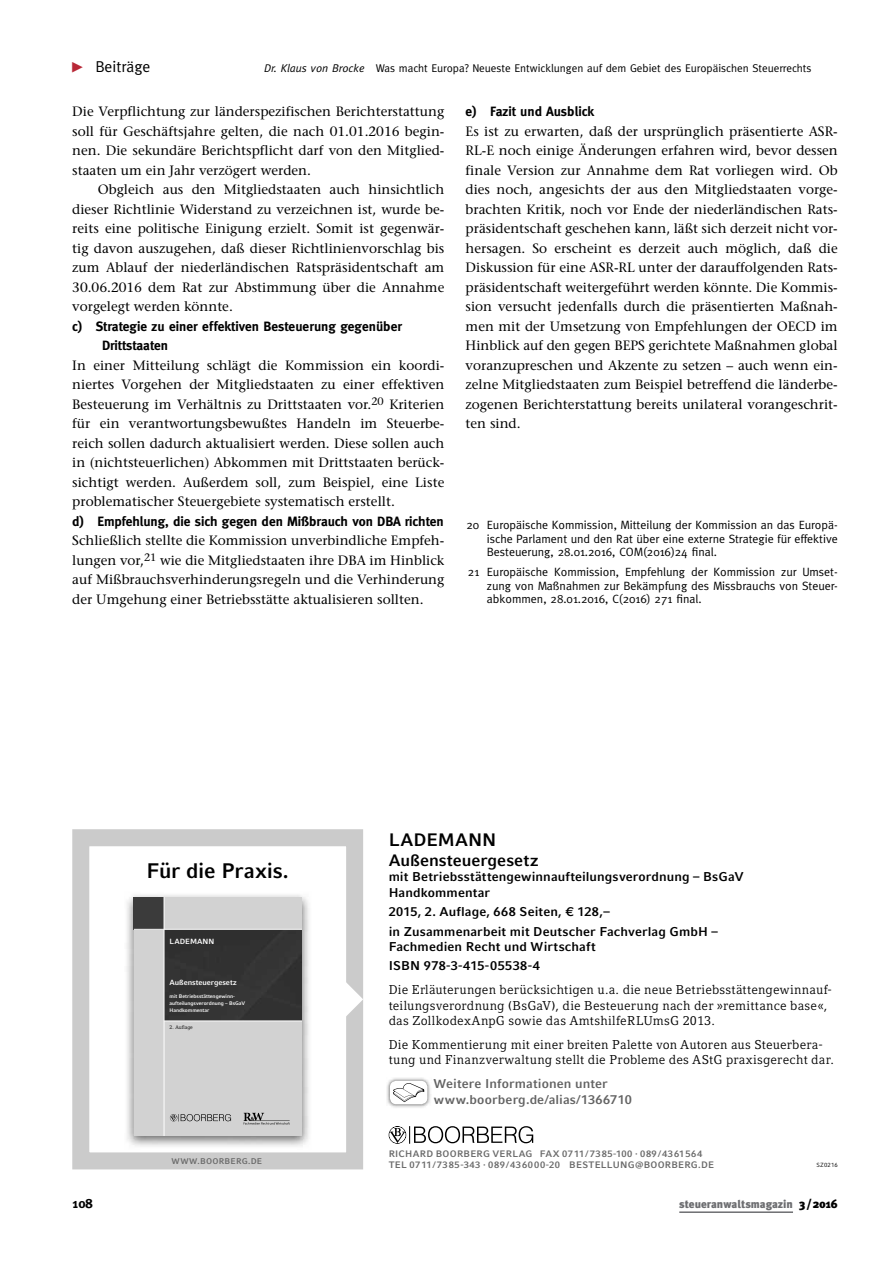
<style>
.page{position:relative;width:893px;height:1263px;background:#fff}
.page>*{position:absolute;margin:0;border:0;box-sizing:border-box;transform-origin:0 0}
.t1{font:700 21px "Compatil Fact LT Pro";color:#000}
.t2{font:700 18px "Compatil Fact LT Pro";letter-spacing:.005em;color:#000}
.t3{font:700 16.5px "Compatil Fact LT Pro";color:#000}
.t4{font:15.75px "Meta";color:#000}
.t5{font:500 13.5px/19.5px "Stone Serif Std";color:#000;text-align:justify}
.t6{font:700 13.5px/19.5px "Meta";color:#000}
.t7{font:12.75px/15.3px "Compatil Letter LT Pro";letter-spacing:.015em;color:#000}
.t8{font:700 12.75px/19.5px "Compatil Fact LT Pro";letter-spacing:.015em;color:#000}
.t9{font:700 12.75px/15.3px "Compatil Fact LT Pro";color:#636363}
.t10{font:12px/13.5px "Meta";color:#000;text-align:justify}
.t11{font:11.25px "Meta";color:#000}
.t12{font:900 11.25px "Meta Plus";color:#6d6e71}
.t13{font:700 9.3px/11.2px "Compatil Fact LT Pro";letter-spacing:.035em;color:#6a6a6a}
.t14{font:700 8.25px "Compatil Fact LT Pro";letter-spacing:.03em;color:#6a6a6a}
.t15{font:700 7.5px "Compatil Fact LT Pro";letter-spacing:-.005em;color:#fff}
.t16{font:6px "Compatil Fact LT Pro";letter-spacing:.025em;color:#000}
.t17{font:700 5.1px/6.8px "Compatil Fact LT Pro";letter-spacing:-.01em;color:#fff}
.t18{font:5.1px "Compatil Letter LT Pro";color:#000}
.t19{font:700 2.4px "Compatil Fact LT Pro";letter-spacing:.02em;color:#000}
.s1{font-style:italic}
.s2{font-size:12px;color:#000}
</style>
<div class="page">
<div style="left:72px;top:829px;width:291px;height:340px;border:17px solid #cbcbcb"></div>
<svg style="left:345px;top:965px;width:18px;height:68px"></svg>
<svg style="left:389px;top:1126px;width:144px;height:18px"></svg>
<img style="left:126px;top:895px;width:183px;height:252px">
<div style="left:134px;top:897px;width:168px;height:238px;background:#d2d2d2"></div>
<div style="left:134px;top:897px;width:30px;height:32px;background:#3b3b3b"></div>
<svg style="left:170px;top:1114px;width:61px;height:7px"></svg>
<div style="left:165px;top:930px;width:137px;height:91px;background:#313131"></div>
<svg style="left:244px;top:1113px;width:46px;height:11px"></svg>
<hr style="left:164px;top:897px;width:1px;height:238px;background:#fff">
<hr style="left:134px;top:929px;width:168px;height:1px;background:#fff">
<hr style="left:164px;top:1021px;width:138px;height:1px;background:#fff">
<img style="left:387px;top:1078px;width:44px;height:30px">
<div style="left:390px;top:1081px;width:37px;height:23px;background:#fff;border-radius:6px"></div>
<svg style="left:393px;top:1083px;width:31px;height:19px"></svg>
<hr style="left:679px;top:1211px;width:114px;height:2px;background:#6d6e71">
<p class="t4" style="left:95px;top:57px;width:57px">Beiträge</p>
<p class="t11" style="left:264px;top:62px;width:549px"><span class="s1">Dr. Klaus von Brocke</span> Was macht Europa? Neueste Entwicklungen auf dem Gebiet des Europäischen Steuerrechts</p>
<p class="t5" style="left:72px;top:102px;width:374px">Die Verpflichtung zur länderspezifischen Berichterstattung soll für Geschäftsjahre gelten, die nach 01.01.2016 begin&shy;nen. Die sekundäre Berichtspflicht darf von den Mitglied&shy;staaten um ein Jahr verzögert werden.</p>
<p class="t5" style="left:72px;top:180px;width:374px;text-indent:26px">Obgleich aus den Mitgliedstaaten auch hinsichtlich dieser Richtlinie Widerstand zu verzeichnen ist, wurde be&shy;reits eine politische Einigung erzielt. Somit ist gegenwär&shy;tig davon auszugehen, daß dieser Richtlinienvorschlag bis zum Ablauf der niederländischen Ratspräsidentschaft am 30.06.2016 dem Rat zur Abstimmung über die Annahme vorgelegt werden könnte.</p>
<p class="t6" style="left:102px;top:316px;width:301px;text-indent:-30px">c) Strategie zu einer effektiven Besteuerung gegenüber<br>Drittstaaten</p>
<p class="t5" style="left:72px;top:355px;width:374px">In einer Mitteilung schlägt die Kommission ein koordi&shy;niertes Vorgehen der Mitgliedstaaten zu einer effektiven Besteuerung im Verhältnis zu Drittstaaten vor.<sup>20</sup> Kriterien für ein verantwortungsbewußtes Handeln im Steuerbe&shy;reich sollen dadurch aktualisiert werden. Diese sollen auch in (nichtsteuerlichen) Abkommen mit Drittstaaten berück&shy;sichtigt werden. Außerdem soll, zum Beispiel, eine Liste problematischer Steuergebiete systematisch erstellt.</p>
<p class="t6" style="left:72px;top:511px;width:373px">d) Empfehlung, die sich gegen den Mißbrauch von DBA richten</p>
<p class="t5" style="left:72px;top:531px;width:374px">Schließlich stellte die Kommission unverbindliche Empfeh&shy;lungen vor,<sup>21</sup> wie die Mitgliedstaaten ihre DBA im Hinblick auf Mißbrauchsverhinderungsregeln und die Verhinderung der Umgehung einer Betriebsstätte aktualisieren sollten.</p>
<p class="t6" style="left:466px;top:102px;width:130px">e) Fazit und Ausblick</p>
<p class="t5" style="left:466px;top:121px;width:374px">Es ist zu erwarten, daß der ursprünglich präsentierte ASR-RL-E noch einige Änderungen erfahren wird, bevor dessen finale Version zur Annahme dem Rat vorliegen wird. Ob dies noch, angesichts der aus den Mitgliedstaaten vorge&shy;brachten Kritik, noch vor Ende der niederländischen Rats&shy;präsidentschaft geschehen kann, läßt sich derzeit nicht vor&shy;hersagen. So erscheint es derzeit auch möglich, daß die Diskussion für eine ASR-RL unter der darauffolgenden Rats&shy;präsidentschaft weitergeführt werden könnte. Die Kommis&shy;sion versucht jedenfalls durch die präsentierten Maßnah&shy;men mit der Umsetzung von Empfehlungen der OECD im Hinblick auf den gegen BEPS gerichtete Maßnahmen global voranzupreschen und Akzente zu setzen – auch wenn ein&shy;zelne Mitgliedstaaten zum Beispiel betreffend die länderbe&shy;zogenen Berichterstattung bereits unilateral vorangeschrit&shy;ten sind.</p>
<p class="t10" style="left:487px;top:518px;width:352px;text-indent:-20px">20 Europäische Kommission, Mitteilung der Kommission an das Europä&shy;ische Parlament und den Rat über eine externe Strategie für effektive Besteuerung, 28.01.2016, COM(2016)24 final.</p>
<p class="t10" style="left:487px;top:565px;width:352px;text-indent:-19px">21 Europäische Kommission, Empfehlung der Kommission zur Umset&shy;zung von Maßnahmen zur Bekämpfung des Missbrauchs von Steuer&shy;abkommen, 28.01.2016, C(2016) 271 final.</p>
<h1 class="t1" style="left:147px;top:858px;width:144px">Für die Praxis.</h1>
<p class="t19" style="left:267px;top:875px;width:31px">Titelfoto: © Ailin - Fotolia</p>
<p class="t15" style="left:170px;top:937px;width:46px">LADEMANN</p>
<p class="t15" style="left:170px;top:978px;width:69px">Außensteuergesetz</p>
<p class="t17" style="left:170px;top:993px;width:77px">mit Betriebsstättengewinn&shy;aufteilungsverordnung – BsGaV<br>Handkommentar</p>
<p class="t18" style="left:170px;top:1024px;width:25px">2. Auflage</p>
<h2 class="t2" style="left:389px;top:829px;width:109px">LADEMANN</h2>
<p class="t3" style="left:389px;top:850px;width:152px">Außensteuergesetz</p>
<p class="t8" style="left:389px;top:869px;width:356px;line-height:15.3px">mit Betriebsstättengewinnaufteilungsverordnung – BsGaV<br>Handkommentar</p>
<p class="t8" style="left:389px;top:902px;width:331px">2015, 2. Auflage, 668 Seiten, € 128,–<br>in Zusammenarbeit mit Deutscher Fachverlag GmbH –</p>
<p class="t8" style="left:389px;top:937px;width:209px">Fachmedien Recht und Wirtschaft<br>ISBN 978-3-415-05538-4</p>
<p class="t7" style="left:389px;top:982px;width:445px">Die Erläuterungen berücksichtigen u.a. die neue Betriebsstättengewinnauf&shy;teilungsverordnung (BsGaV), die Besteuerung nach der »remittance base«, das ZollkodexAnpG sowie das AmtshilfeRLUmsG 2013.</p>
<p class="t7" style="left:389px;top:1037px;width:447px">Die Kommentierung mit einer breiten Palette von Autoren aus Steuerbera&shy;tung und Finanzverwaltung stellt die Probleme des AStG praxisgerecht dar.</p>
<p class="t9" style="left:434px;top:1076px;width:200px">Weitere Informationen unter www.boorberg.de/alias/1366710</p>
<p class="t14" style="left:172px;top:1156px;width:92px">WWW.BOORBERG.DE</p>
<p class="t13" style="left:389px;top:1148px;width:327px">RICHARD BOORBERG VERLAG FAX 07 11 / 73 85-100 · 089 / 43 61 564<br>TEL 07 11 / 73 85-343 · 089 / 43 60 00-20 BESTELLUNG@BOORBERG.DE</p>
<p class="t16" style="left:816px;top:1161px;width:23px">SZ0216</p>
<p class="t6" style="left:72px;top:1193px;width:22px">108</p>
<p class="t12" style="left:679px;top:1197px;width:160px">steueranwaltsmagazin <span class="s2">3 /2016</span></p>
</div>
